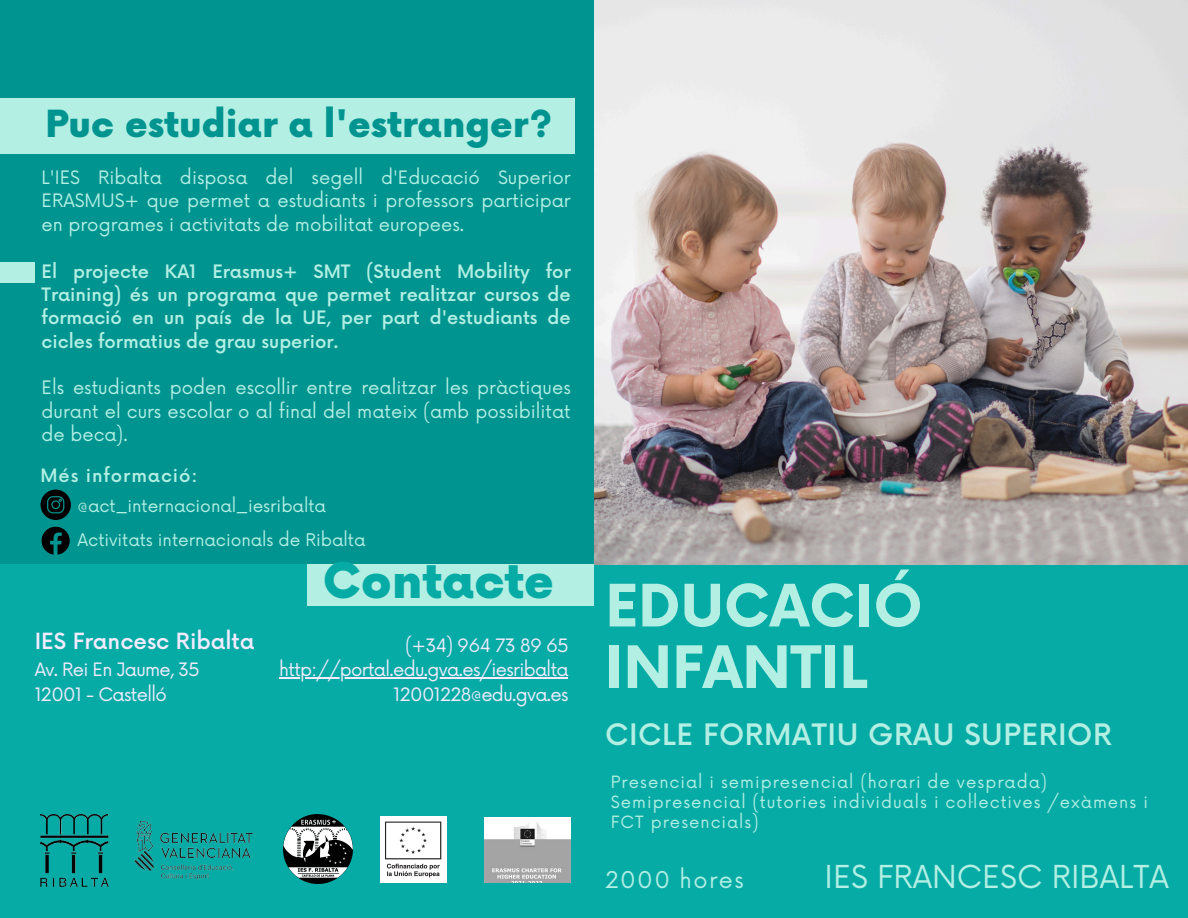
<style>
.page{position:relative;width:1188px;height:918px;background:#009490}
.page>*{position:absolute;margin:0;border:0;box-sizing:border-box;transform-origin:0 0}
.t1{font:700 57px/61.5px "Now";color:#b3efe3}
.t2{font:900 48px "Now";color:#07aba6}
.t3{font:900 36.45px "Now";color:#009490}
.t4{font:30.75px "Now";color:#b3efe3}
.t5{font:500 28.8px "Now";letter-spacing:.02em;color:#b3efe3}
.t6{font:22.5px "Now";letter-spacing:.06em;color:#b3efe3}
.t7{font:500 21.75px "Now";color:#f3ecff}
.t8{font:18px/23.4px "Now";color:#b3efe3;text-align:justify}
.t9{font:500 18px/23.4px "Now";color:#b3efe3;text-align:justify}
.t10{font:18px/24.8px "Now";letter-spacing:-.035em;color:#f3ecff}
.t11{font:500 18px "Now";letter-spacing:.055em;color:#b3efe3}
.t12{font:16.95px "Now";letter-spacing:-.005em;color:#b3efe3}
.t13{font:16.5px/20.2px "Now";letter-spacing:.06em;color:#b3efe3}
</style>
<div class="page">
<div style="left:0;top:564px;width:594px;height:354px;background:#07aba6"></div>
<div style="left:594px;top:564px;width:594px;height:354px;background:#07aba6"></div>
<img style="left:594px;top:0;width:594px;height:564px">
<div style="left:35px;top:99px;width:239px;height:55px;background:#b3efe3"></div>
<div style="left:274px;top:99px;width:239px;height:55px;background:#b3efe3"></div>
<img style="left:41px;top:815px;width:67px;height:72px">
<div style="left:0;top:262px;width:35px;height:21px;background:#b3efe3"></div>
<div style="left:307px;top:564px;width:180px;height:41px;background:#b3efe3"></div>
<div style="left:413px;top:564px;width:180px;height:41px;background:#b3efe3"></div>
<svg style="left:42px;top:527px;width:28px;height:28px"></svg>
<svg style="left:41px;top:490px;width:30px;height:30px"></svg>
<img style="left:284px;top:815px;width:68px;height:69px">
<img style="left:135px;top:821px;width:118px;height:58px">
<img style="left:484px;top:818px;width:87px;height:65px">
<img style="left:380px;top:816px;width:67px;height:67px">
<hr style="left:279px;top:677px;width:289px;height:2px;background:#f3ecff">
<div style="left:335px;top:99px;width:239px;height:55px;background:#b3efe3"></div>
<div style="left:0;top:99px;width:92px;height:55px;background:#b3efe3"></div>
<p class="t3" style="left:46px;top:104px;width:509px">Puc estudiar a l'estranger?</p>
<p class="t8" style="left:42px;top:167px;width:531px">L'IES Ribalta disposa del segell d'Educació Superior ERASMUS+ que permet a estudiants i professors participar en programes i activitats de mobilitat europees.</p>
<p class="t9" style="left:42px;top:260px;width:531px">El projecte KA1 Erasmus+ SMT (Student Mobility for Training) és un programa que permet realitzar cursos de formació en un país de la UE, per part d'estudiants de cicles formatius de grau superior.</p>
<p class="t8" style="left:42px;top:377px;width:531px">Els estudiants poden escollir entre realitzar les pràctiques durant el curs escolar o al final del mateix (amb possibilitat de beca).</p>
<p class="t11" style="left:41px;top:465px;width:158px">Més informació:</p>
<p class="t12" style="left:78px;top:496px;width:250px">@act_internacional_iesribalta</p>
<p class="t12" style="left:78px;top:530px;width:289px">Activitats internacionals de Ribalta</p>
<h2 class="t2" style="left:323px;top:555px;width:233px">Contacte</h2>
<p class="t7" style="left:35px;top:630px;width:221px">IES Francesc Ribalta</p>
<p class="t10" style="left:35px;top:658px;width:167px">Av. Rei En Jaume, 35<br>12001 - Castelló</p>
<p class="t10" style="left:405px;top:634px;width:165px">(+34) 964 73 89 65</p>
<p class="t10" style="left:279px;top:658px;width:291px">http://portal.edu.gva.es/iesribalta</p>
<p class="t10" style="left:393px;top:683px;width:177px">12001228@edu.gva.es</p>
<p class="t1" style="left:605px;top:579px;width:319px">EDUCACIÓ<br>INFANTIL</p>
<p class="t5" style="left:605px;top:719px;width:508px">CICLE FORMATIU GRAU SUPERIOR</p>
<p class="t13" style="left:611px;top:773px;width:438px">Presencial i semipresencial (horari de vesprada)</p>
<p class="t13" style="left:611px;top:793px;width:539px">Semipresencial (tutories individuals i col·lectives /exàmens i<br>FCT presencials)</p>
<h6 class="t6" style="left:605px;top:868px;width:140px">2000 hores</h6>
<p class="t4" style="left:825px;top:859px;width:346px">IES FRANCESC RIBALTA</p>
</div>
